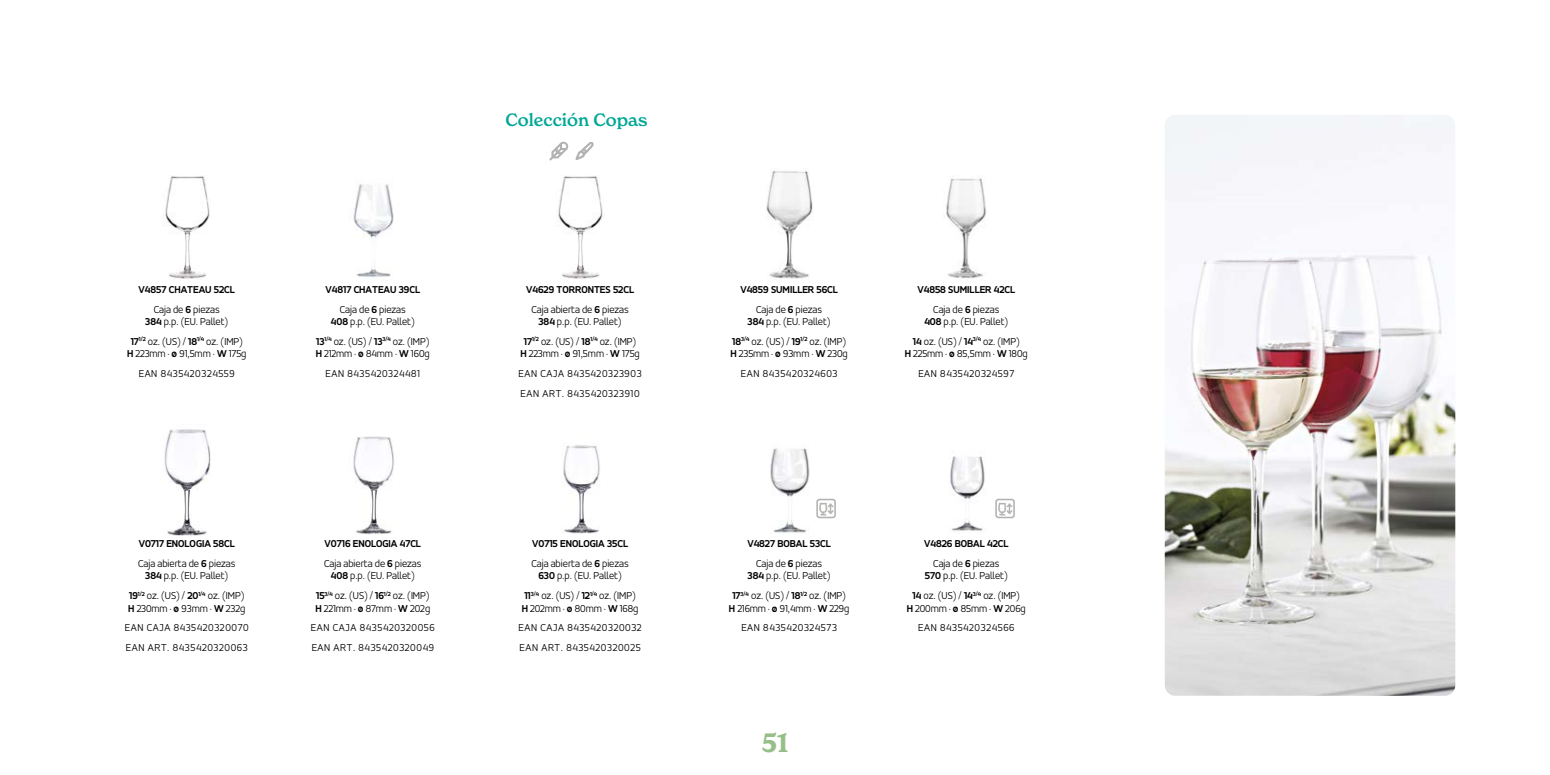
<style>
.page{position:relative;width:1550px;height:775px;background:#fff}
.page>*{position:absolute;margin:0;border:0;box-sizing:border-box;transform-origin:0 0}
.t1{font:600 26px "New Spirit";color:#96bf87}
.t2{font:500 17.5px "New Spirit";color:#00a796}
.t3{font:300 10.62px/19.6px "Accord Alternate";color:#000;text-align:center}
.t4{font:300 10.62px/19.6px "Accord Alternate";letter-spacing:.06em;color:#000;text-align:center}
.t5{font:700 10.62px/19.6px "Accord Alternate";color:#000;text-align:center}
.s1{font-weight:300}
.s2{font-weight:700}
</style>
<div class="page">
<svg style="left:549px;top:141px;width:19px;height:20px"></svg>
<img style="left:164px;top:176px;width:46px;height:103px">
<img style="left:353px;top:184px;width:41px;height:94px">
<svg style="left:576px;top:142px;width:17px;height:18px"></svg>
<img style="left:557px;top:176px;width:46px;height:103px">
<img style="left:164px;top:429px;width:47px;height:107px">
<img style="left:563px;top:445px;width:37px;height:89px">
<img style="left:353px;top:436px;width:41px;height:99px">
<img style="left:1165px;top:115px;width:290px;height:581px">
<img style="left:766px;top:170px;width:47px;height:109px">
<img style="left:770px;top:448px;width:40px;height:85px">
<img style="left:944px;top:178px;width:42px;height:101px">
<div style="left:816px;top:499px;width:20px;height:19px;border:2px solid #b2b2b1;border-radius:2px"></div>
<svg style="left:819px;top:503px;width:14px;height:12px"></svg>
<div style="left:995px;top:499px;width:20px;height:19px;border:2px solid #b2b2b1;border-radius:2px"></div>
<svg style="left:998px;top:503px;width:14px;height:12px"></svg>
<img style="left:950px;top:456px;width:35px;height:75px">
<p class="t5" style="left:139px;top:280px;width:98px">V4857 CHATEAU 52CL<br><span class="s1">Caja de</span> 6 <span class="s1">piezas</span></p>
<p class="t3" style="left:131px;top:312px;width:114px"><span class="s2">384</span> p.p. (EU. Pallet)<br><span class="s2">17</span><sup>1/2</sup> oz. (US) / <span class="s2">18</span><sup>1/4</sup> oz. (IMP)</p>
<p class="t4" style="left:127px;top:344px;width:121px"><span class="s2">H</span> 223mm · <span class="s2">ø</span> 91,5mm · <span class="s2">W</span> 175g<br>EAN 8435420324559</p>
<p class="t5" style="left:326px;top:280px;width:96px">V4817 CHATEAU 39CL<br><span class="s1">Caja de</span> 6 <span class="s1">piezas</span></p>
<p class="t3" style="left:316px;top:312px;width:115px"><span class="s2">408</span> p.p. (EU. Pallet)<br><span class="s2">13</span><sup>1/4</sup> oz. (US) / <span class="s2">13</span><sup>3/4</sup> oz. (IMP)</p>
<p class="t4" style="left:316px;top:344px;width:115px"><span class="s2">H</span> 212mm · <span class="s2">ø</span> 84mm · <span class="s2">W</span> 160g<br>EAN 8435420324481</p>
<p class="t3" style="left:138px;top:534px;width:99px;text-align:left"><span class="s2">V0717 ENOLOGIA 58CL<br></span>Caja abierta de <span class="s2">6</span> piezas</p>
<p class="t3" style="left:129px;top:566px;width:117px"><span class="s2">384</span> p.p. (EU. Pallet)<br><span class="s2">19</span><sup>1/2</sup> oz. (US) / <span class="s2">20</span><sup>1/4</sup> oz. (IMP)</p>
<p class="t4" style="left:125px;top:598px;width:125px"><span class="s2">H</span> 230mm · <span class="s2">ø</span> 93mm · <span class="s2">W</span> 232g<br>EAN CAJA 8435420320070<br>EAN ART. 8435420320063</p>
<p class="t3" style="left:324px;top:534px;width:99px;text-align:left"><span class="s2">V0716 ENOLOGIA 47CL<br></span>Caja abierta de <span class="s2">6</span> piezas</p>
<p class="t3" style="left:316px;top:566px;width:115px"><span class="s2">408</span> p.p. (EU. Pallet)<br><span class="s2">15</span><sup>3/4</sup> oz. (US) / <span class="s2">16</span><sup>1/2</sup> oz. (IMP)</p>
<p class="t4" style="left:311px;top:598px;width:125px"><span class="s2">H</span> 221mm · <span class="s2">ø</span> 87mm · <span class="s2">W</span> 202g<br>EAN CAJA 8435420320056<br>EAN ART. 8435420320049</p>
<h2 class="t2" style="left:505px;top:109px;width:144px">Colección Copas</h2>
<p class="t5" style="left:526px;top:280px;width:109px">V4629 TORRONTES 52CL<br><span class="s1">Caja abierta de</span> 6 <span class="s1">piezas</span></p>
<p class="t3" style="left:524px;top:312px;width:114px"><span class="s2">384</span> p.p. (EU. Pallet)<br><span class="s2">17</span><sup>1/2</sup> oz. (US) / <span class="s2">18</span><sup>1/4</sup> oz. (IMP)</p>
<p class="t4" style="left:519px;top:344px;width:125px;text-align:left"><span class="s2">H</span> 223mm · <span class="s2">ø</span> 91,5mm · <span class="s2">W</span> 175g<br>EAN CAJA 8435420323903<br>EAN ART. 8435420323910</p>
<p class="t3" style="left:531px;top:534px;width:99px;text-align:left"><span class="s2">V0715 ENOLOGIA 35CL<br></span>Caja abierta de <span class="s2">6</span> piezas</p>
<p class="t3" style="left:524px;top:566px;width:113px"><span class="s2">630</span> p.p. (EU. Pallet)<br><span class="s2">11</span><sup>3/4</sup> oz. (US) / <span class="s2">12</span><sup>1/4</sup> oz. (IMP)</p>
<p class="t4" style="left:519px;top:598px;width:125px;text-align:left"><span class="s2">H</span> 202mm · <span class="s2">ø</span> 80mm · <span class="s2">W</span> 168g<br>EAN CAJA 8435420320032<br>EAN ART. 8435420320025</p>
<p class="t5" style="left:740px;top:280px;width:99px">V4859 SUMILLER 56CL<br><span class="s1">Caja de</span> 6 <span class="s1">piezas</span></p>
<p class="t3" style="left:732px;top:312px;width:115px"><span class="s2">384</span> p.p. (EU. Pallet)<br><span class="s2">18</span><sup>3/4</sup> oz. (US) / <span class="s2">19</span><sup>1/2</sup> oz. (IMP)</p>
<p class="t4" style="left:731px;top:344px;width:119px"><span class="s2">H</span> 235mm · <span class="s2">ø</span> 93mm · <span class="s2">W</span> 230g<br>EAN 8435420324603</p>
<p class="t5" style="left:917px;top:280px;width:99px">V4858 SUMILLER 42CL<br><span class="s1">Caja de</span> 6 <span class="s1">piezas</span></p>
<p class="t3" style="left:913px;top:312px;width:108px"><span class="s2">408</span> p.p. (EU. Pallet)<br><span class="s2">14</span> oz. (US) / <span class="s2">14</span><sup>3/4</sup> oz. (IMP)</p>
<p class="t4" style="left:905px;top:344px;width:125px"><span class="s2">H</span> 225mm · <span class="s2">ø</span> 85,5mm · <span class="s2">W</span> 180g<br>EAN 8435420324597</p>
<p class="t5" style="left:747px;top:534px;width:85px">V4827 BOBAL 53CL<br><span class="s1">Caja de</span> 6 <span class="s1">piezas</span></p>
<p class="t3" style="left:732px;top:566px;width:115px"><span class="s2">384</span> p.p. (EU. Pallet)<br><span class="s2">17</span><sup>3/4</sup> oz. (US) / <span class="s2">18</span><sup>1/2</sup> oz. (IMP)</p>
<p class="t4" style="left:729px;top:598px;width:122px"><span class="s2">H</span> 216mm · <span class="s2">ø</span> 91,4mm · <span class="s2">W</span> 229g<br>EAN 8435420324573</p>
<h1 class="t1" style="left:762px;top:726px;width:28px">51</h1>
<p class="t5" style="left:924px;top:534px;width:86px">V4826 BOBAL 42CL<br><span class="s1">Caja de</span> 6 <span class="s1">piezas</span></p>
<p class="t3" style="left:913px;top:566px;width:109px"><span class="s2">570</span> p.p. (EU. Pallet)<br><span class="s2">14</span> oz. (US) / <span class="s2">14</span><sup>3/4</sup> oz. (IMP)</p>
<p class="t4" style="left:907px;top:598px;width:121px"><span class="s2">H</span> 200mm · <span class="s2">ø</span> 85mm · <span class="s2">W</span> 206g<br>EAN 8435420324566</p>
</div>
